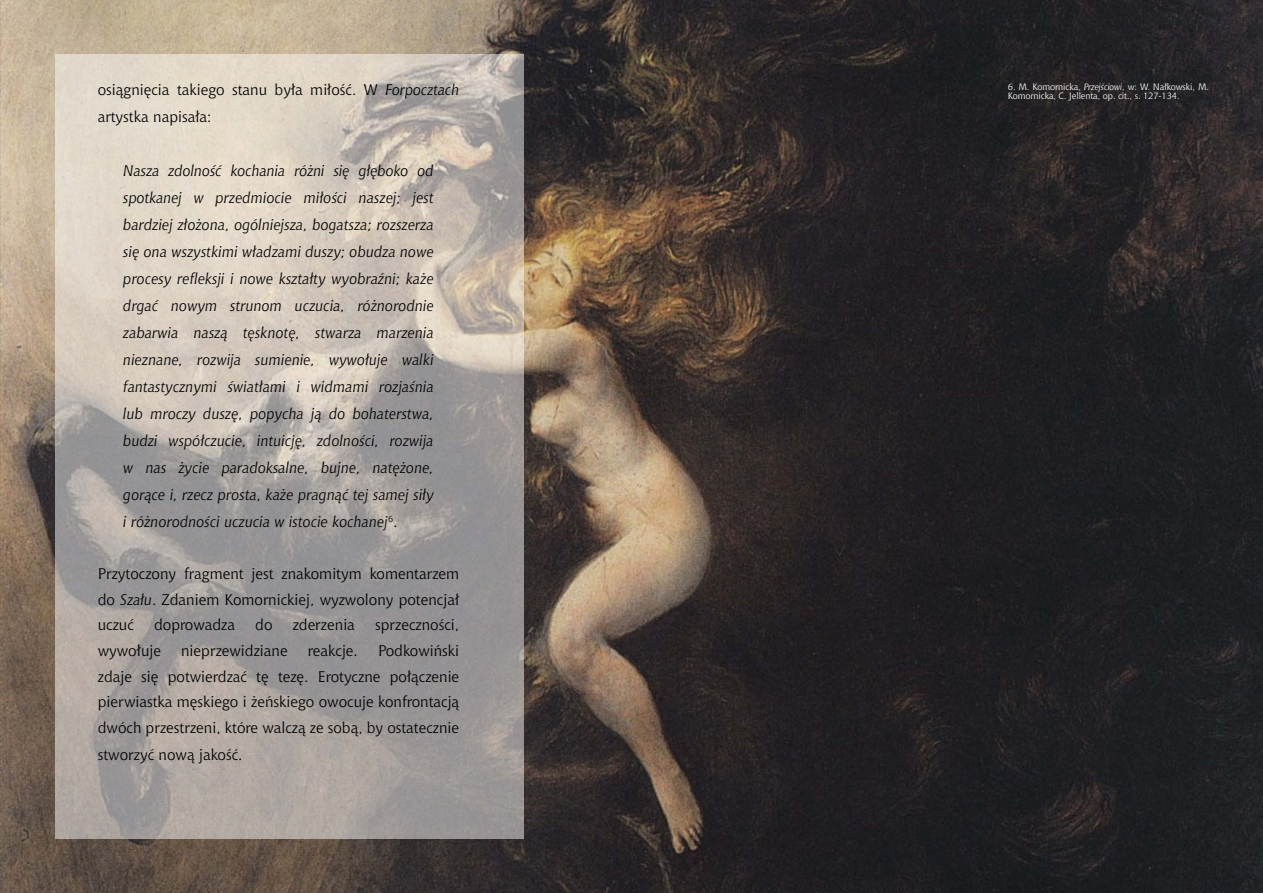
<style>
.page{position:relative;width:1263px;height:893px;background:#fff}
.page>*{position:absolute;margin:0;border:0;box-sizing:border-box;transform-origin:0 0}
.t1{font:italic 15px/27px "Chianti PL";letter-spacing:.01em;color:#000;text-align:justify}
.t2{font:15px/25.5px "Chianti PL";color:#000;text-align:justify}
.t3{font:9px/9px "Chianti PL";letter-spacing:-.01em;color:#fff}
.s1{font-style:italic}
.s2{font-style:normal}
</style>
<div class="page">
<img style="left:0;top:0;width:1263px;height:893px">
<img style="left:55px;top:54px;width:468px;height:785px">
<svg style="left:98px;top:165px;width:25px;height:381px;background:#c9c0b7"></svg>
<svg style="left:434px;top:165px;width:25px;height:381px;background:#b1aaa4"></svg>
<p class="t2" style="left:98px;top:76px;width:363px;line-height:27px">osiągnięcia takiego stanu była miłość. W <span class="s1">Forpocztach </span>artystka napisała:</p>
<p class="t1" style="left:123px;top:157px;width:312px">Nasza zdolność kochania różni się głęboko od spotkanej w przedmiocie miłości naszej; jest bardziej złożona, ogólniejsza, bogatsza; rozszerza się ona wszystkimi władzami duszy; obudza nowe procesy refleksji i nowe kształty wyobraźni; każe drgać nowym strunom uczucia, różnorodnie zabarwia naszą tęsknotę, stwarza marzenia nieznane, rozwija sumienie, wywołuje walki fantastycznymi światłami i widmami rozjaśnia lub mroczy duszę, popycha ją do bohaterstwa, budzi współczucie, intuicję, zdolności, rozwija w nas życie paradoksalne, bujne, natężone, gorące i, rzecz prosta, każe pragnąć tej samej siły i różnorodności uczucia w istocie kochanej<sup>6</sup><span class="s2">.</span></p>
<p class="t2" style="left:98px;top:561px;width:363px">Przytoczony fragment jest znakomitym komentarzem do <span class="s1">Szału</span>. Zdaniem Komornickiej, wyzwolony potencjał uczuć</p>
<p class="t2" style="left:154px;top:612px;width:83px">doprowadza</p>
<p class="t2" style="left:255px;top:612px;width:19px">do</p>
<p class="t2" style="left:293px;top:612px;width:64px">zderzenia</p>
<p class="t2" style="left:375px;top:612px;width:86px">sprzeczności,</p>
<p class="t2" style="left:98px;top:638px;width:65px">wywołuje</p>
<p class="t2" style="left:181px;top:638px;width:108px">nieprzewidziane</p>
<p class="t2" style="left:308px;top:638px;width:52px">reakcje.</p>
<p class="t2" style="left:98px;top:638px;width:363px;text-indent:280px">Podkowiński zdaje się potwierdzać tę tezę. Erotyczne połączenie pierwiastka męskiego i żeńskiego owocuje konfrontacją dwóch przestrzeni, które walczą ze sobą, by ostatecznie</p>
<p class="t2" style="left:98px;top:741px;width:146px">stworzyć nową jakość.</p>
<p class="t3" style="left:1008px;top:82px;width:203px">6. M. Komornicka, <span class="s1">Przejściowi</span>, w: W. Nałkowski, M.<br>Komornicka, C. Jellenta, op. cit., s. 127-134.</p>
</div>
